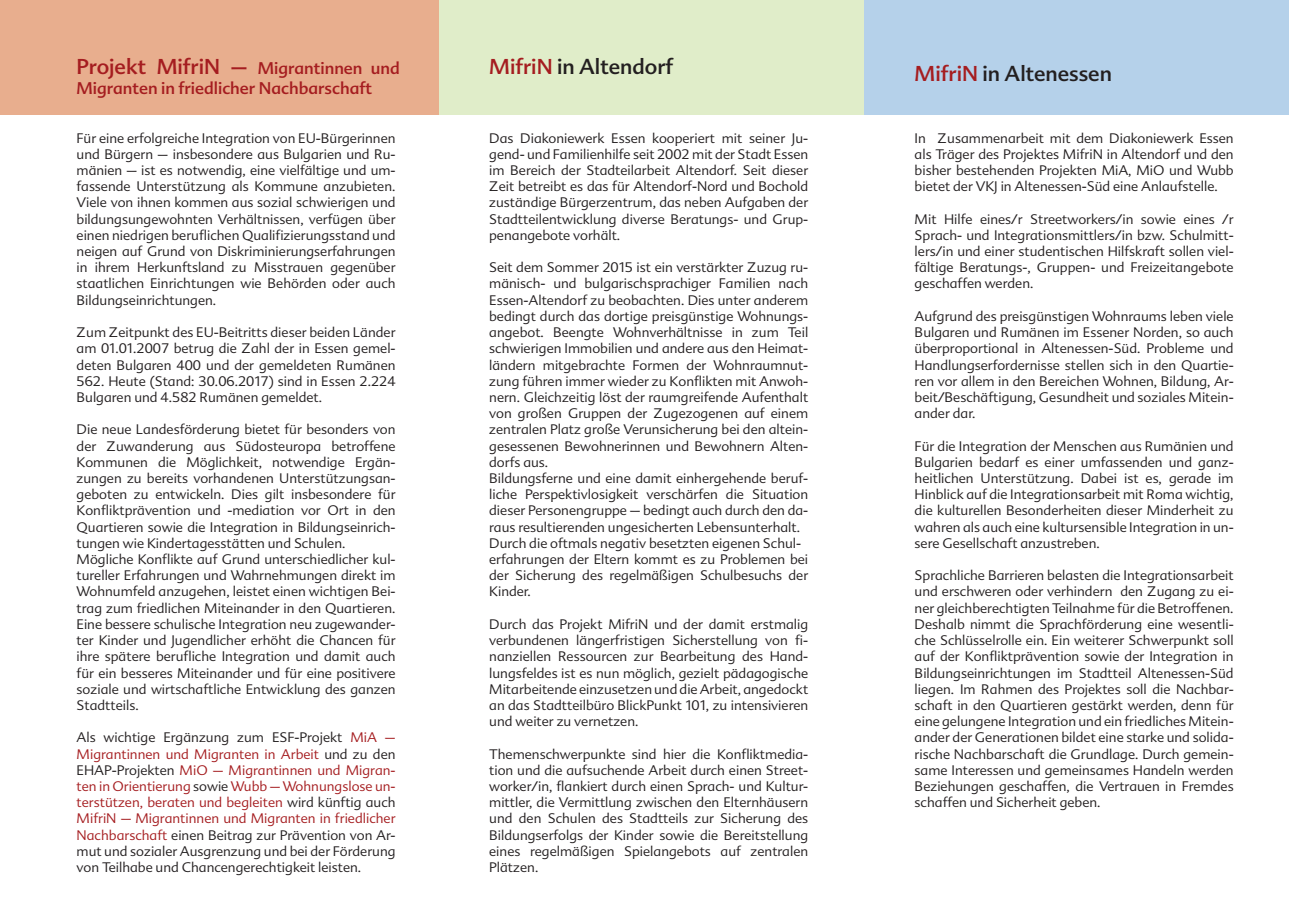
<style>
.page{position:relative;width:1289px;height:919px;background:#fff}
.page>*{position:absolute;margin:0;border:0;box-sizing:border-box;transform-origin:0 0}
.t1{font:21px "Advert";color:#231f20}
.t2{font:16.5px/19.8px "Advert";color:#a51d20}
.t3{font:300 13.5px/16.2px "Advert";color:#231f20;text-align:justify}
.s1{font-size:21px}
.s2{color:#a51d20}
</style>
<div class="page">
<div style="left:863px;top:0;width:425px;height:115px;background:#b5d1ea"></div>
<div style="left:438px;top:0;width:425px;height:115px;background:#e0edc9"></div>
<div style="left:0;top:0;width:438px;height:115px;background:#e8ae8e"></div>
<p class="t2" style="left:77px;top:58px;width:325px"><span class="s1">Projekt MifriN –</span> Migrantinnen und<br>Migranten in friedlicher Nachbarschaft</p>
<p class="t3" style="left:77px;top:130px;width:320px">Für eine erfolgreiche Integration von EU-Bürgerinnen und Bürgern – insbesondere aus Bulgarien und Ru&shy;mänien – ist es notwendig, eine vielfältige und um&shy;fassende Unterstützung als Kommune anzubieten.<br>Viele von ihnen kommen aus sozial schwierigen und bildungsungewohnten Verhältnissen, verfügen über einen niedrigen beruflichen Qualifizierungsstand und neigen auf Grund von Diskriminierungserfahrungen in ihrem Herkunftsland zu Misstrauen gegenüber staatlichen Einrichtungen wie Behörden oder auch Bildungseinrichtungen.</p>
<p class="t3" style="left:77px;top:324px;width:320px">Zum Zeitpunkt des EU-Beitritts dieser beiden Länder am 01.01.2007 betrug die Zahl der in Essen gemel&shy;deten Bulgaren 400 und der gemeldeten Rumänen 562. Heute (Stand: 30.06.2017) sind in Essen 2.224<br>Bulgaren und 4.582 Rumänen gemeldet.</p>
<p class="t3" style="left:77px;top:421px;width:320px">Die neue Landesförderung bietet für besonders von der Zuwanderung aus Südosteuropa betroffene Kommunen die Möglichkeit, notwendige Ergän&shy;zungen zu bereits vorhandenen Unterstützungsan&shy;geboten zu entwickeln. Dies gilt insbesondere für Konfliktprävention und -mediation vor Ort in den Quartieren sowie die Integration in Bildungseinrich&shy;tungen wie Kindertagesstätten und Schulen.</p>
<p class="t3" style="left:77px;top:551px;width:320px">Mögliche Konflikte auf Grund unterschiedlicher kul&shy;tureller Erfahrungen und Wahrnehmungen direkt im Wohnumfeld anzugehen, leistet einen wichtigen Bei&shy;trag zum friedlichen Miteinander in den Quartieren.<br>Eine bessere schulische Integration neu zugewander&shy;ter Kinder und Jugendlicher erhöht die Chancen für ihre spätere berufliche Integration und damit auch für ein besseres Miteinander und für eine positivere soziale und wirtschaftliche Entwicklung des ganzen Stadtteils.</p>
<p class="t3" style="left:77px;top:729px;width:320px">Als wichtige Ergänzung zum ESF-Projekt <span class="s2">MiA – Migrantinnen und Migranten in Arbeit</span> und zu den EHAP-Projekten <span class="s2">MiO – Migrantinnen und Migran&shy;ten in Orientierung</span> sowie <span class="s2">Wubb – Wohnungslose un&shy;terstützen, beraten und begleiten</span> wird künftig auch <span class="s2">MifriN – Migrantinnen und Migranten in friedlicher Nachbarschaft</span> einen Beitrag zur Prävention von Ar&shy;mut und sozialer Ausgrenzung und bei der Förderung von Teilhabe und Chancengerechtigkeit leisten.</p>
<p class="t1" style="left:489px;top:54px;width:185px"><span class="s2">MifriN</span> in Altendorf</p>
<p class="t1" style="left:914px;top:61px;width:199px"><span class="s2">MifriN</span> in Altenessen</p>
<p class="t3" style="left:489px;top:130px;width:320px">Das Diakoniewerk Essen kooperiert mit seiner Ju&shy;gend- und Familienhilfe seit 2002 mit der Stadt Essen im Bereich der Stadteilarbeit Altendorf. Seit dieser Zeit betreibt es das für Altendorf-Nord und Bochold zuständige Bürgerzentrum, das neben Aufgaben der Stadtteilentwicklung diverse Beratungs- und Grup&shy;penangebote vorhält.</p>
<p class="t3" style="left:489px;top:259px;width:320px">Seit dem Sommer 2015 ist ein verstärkter Zuzug ru&shy;mänisch- und bulgarischsprachiger Familien nach Essen-Altendorf zu beobachten. Dies unter anderem bedingt durch das dortige preisgünstige Wohnungs&shy;angebot. Beengte Wohnverhältnisse in zum Teil schwierigen Immobilien und andere aus den Heimat&shy;ländern mitgebrachte Formen der Wohnraumnut&shy;zung führen immer wieder zu Konflikten mit Anwoh&shy;nern. Gleichzeitig löst der raumgreifende Aufenthalt von großen Gruppen der Zugezogenen auf einem zentralen Platz große Verunsicherung bei den altein&shy;gesessenen Bewohnerinnen und Bewohnern Alten&shy;dorfs aus.</p>
<p class="t3" style="left:489px;top:470px;width:320px">Bildungsferne und eine damit einhergehende beruf&shy;liche Perspektivlosigkeit verschärfen die Situation dieser Personengruppe – bedingt auch durch den da&shy;raus resultierenden ungesicherten Lebensunterhalt.</p>
<p class="t3" style="left:489px;top:535px;width:313px">Durch die oftmals negativ besetzten eigenen Schul-</p>
<p class="t3" style="left:489px;top:551px;width:320px">erfahrungen der Eltern kommt es zu Problemen bei der Sicherung des regelmäßigen Schulbesuchs der Kinder.</p>
<p class="t3" style="left:489px;top:616px;width:320px">Durch das Projekt MifriN und der damit erstmalig verbundenen längerfristigen Sicherstellung von fi&shy;nanziellen Ressourcen zur Bearbeitung des Hand&shy;lungsfeldes ist es nun möglich, gezielt pädagogische Mitarbeitende einzusetzen und die Arbeit, angedockt an das Stadtteilbüro BlickPunkt 101, zu intensivieren und weiter zu vernetzen.</p>
<p class="t3" style="left:489px;top:745px;width:320px">Themenschwerpunkte sind hier die Konfliktmedia&shy;tion und die aufsuchende Arbeit durch einen Street&shy;worker/in, flankiert durch einen Sprach- und Kultur&shy;mittler, die Vermittlung zwischen den Elternhäusern und den Schulen des Stadtteils zur Sicherung des Bildungserfolgs der Kinder sowie die Bereitstellung eines regelmäßigen Spielangebots auf zentralen Plätzen.</p>
<p class="t3" style="left:914px;top:130px;width:320px">In Zusammenarbeit mit dem Diakoniewerk Essen als Träger des Projektes MifriN in Altendorf und den bisher bestehenden Projekten MiA, MiO und Wubb bietet der VKJ in Altenessen-Süd eine Anlaufstelle.</p>
<p class="t3" style="left:914px;top:211px;width:320px">Mit Hilfe eines/r Streetworkers/in sowie eines /r Sprach- und Integrationsmittlers/in bzw. Schulmitt&shy;lers/in und einer studentischen Hilfskraft sollen viel&shy;fältige Beratungs-, Gruppen- und Freizeitangebote geschaffen werden.</p>
<p class="t3" style="left:914px;top:308px;width:320px">Aufgrund des preisgünstigen Wohnraums leben viele Bulgaren und Rumänen im Essener Norden, so auch überproportional in Altenessen-Süd. Probleme und Handlungserfordernisse stellen sich in den Quartie&shy;ren vor allem in den Bereichen Wohnen, Bildung, Ar&shy;beit/Beschäftigung, Gesundheit und soziales Mitein&shy;ander dar.</p>
<p class="t3" style="left:914px;top:438px;width:320px">Für die Integration der Menschen aus Rumänien und Bulgarien bedarf es einer umfassenden und ganz&shy;heitlichen Unterstützung. Dabei ist es, gerade im Hinblick auf die Integrationsarbeit mit Roma wichtig, die kulturellen Besonderheiten dieser Minderheit zu wahren als auch eine kultursensible Integration in un&shy;sere Gesellschaft anzustreben.</p>
<p class="t3" style="left:914px;top:567px;width:320px">Sprachliche Barrieren belasten die Integrationsarbeit und erschweren oder verhindern den Zugang zu ei&shy;ner gleichberechtigten Teilnahme für die Betroffenen.<br>Deshalb nimmt die Sprachförderung eine wesentli&shy;che Schlüsselrolle ein. Ein weiterer Schwerpunkt soll auf der Konfliktprävention sowie der Integration in Bildungseinrichtungen im Stadtteil Altenessen-Süd liegen. Im Rahmen des Projektes soll die Nachbar&shy;schaft in den Quartieren gestärkt werden, denn für eine gelungene Integration und ein friedliches Mitein&shy;ander der Generationen bildet eine starke und solida&shy;rische Nachbarschaft die Grundlage. Durch gemein&shy;same Interessen und gemeinsames Handeln werden Beziehungen geschaffen, die Vertrauen in Fremdes schaffen und Sicherheit geben.</p>
</div>
